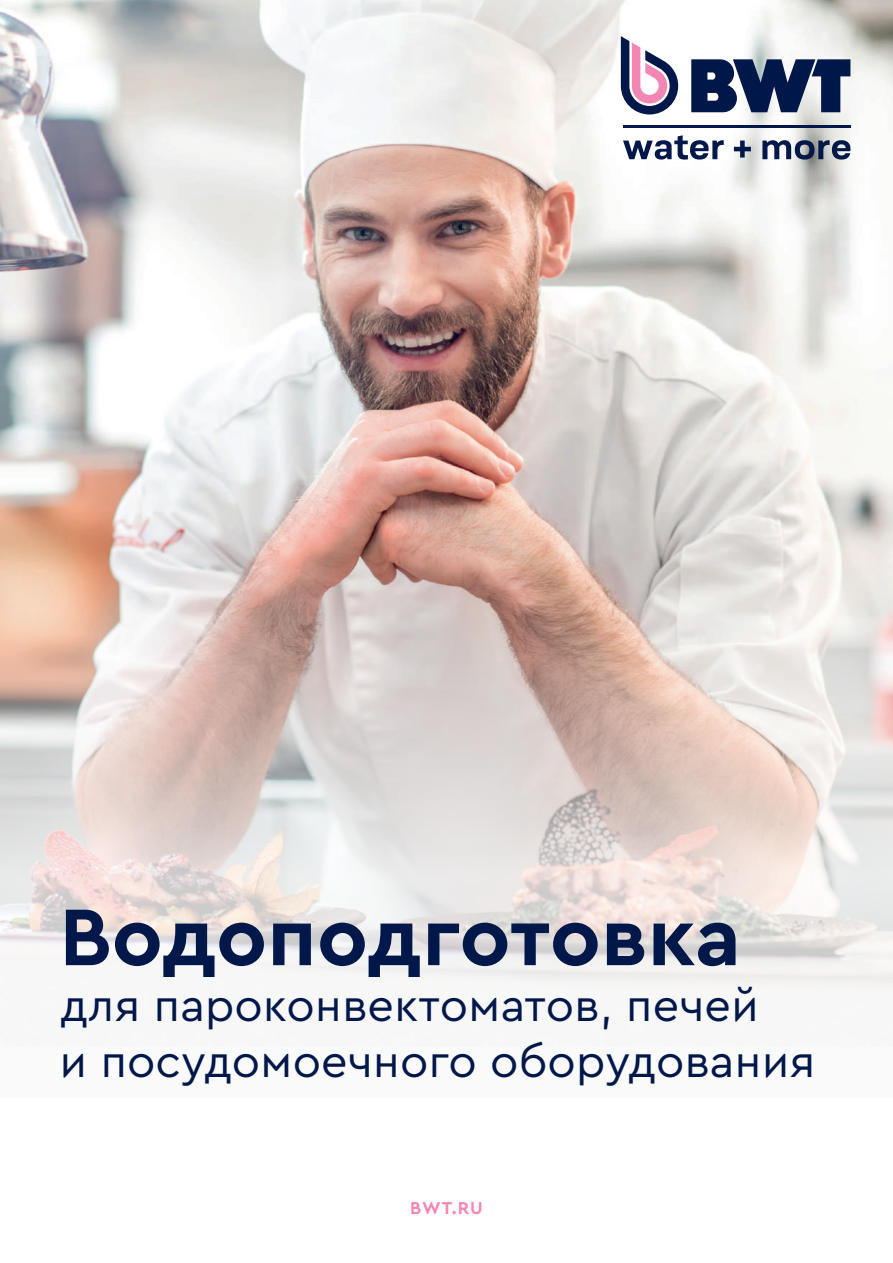
<style>
.page{position:relative;width:893px;height:1263px;background:#fff}
.page>*{position:absolute;margin:0;border:0;box-sizing:border-box;transform-origin:0 0}
.t1{font:700 84px "Cera PRO";color:#00174a}
.t2{font:46.5px/55.8px "Cera PRO";color:#00174a}
.t3{font:700 18px "Cera PRO";color:#f287b6}
</style>
<div class="page">
<img style="left:0;top:0;width:893px;height:544px">
<svg style="left:0;top:544px;width:893px;height:446px;background:#e1d3cf"></svg>
<hr style="left:623px;top:125px;width:227px;height:2px;background:#00174a">
<svg style="left:623px;top:135px;width:101px;height:25px"></svg>
<svg style="left:734px;top:141px;width:17px;height:17px"></svg>
<svg style="left:762px;top:140px;width:88px;height:20px;background:#69758e"></svg>
<svg style="left:621px;top:36px;width:57px;height:78px"></svg>
<svg style="left:691px;top:59px;width:159px;height:53px"></svg>
<h1 class="t1" style="left:60px;top:881px;width:683px">Водоподготовка</h1>
<p class="t2" style="left:60px;top:975px;width:758px">для пароконвектоматов, печей<br>и посудомоечного оборудования</p>
<p class="t3" style="left:410px;top:1196px;width:74px">BWT.RU</p>
</div>
